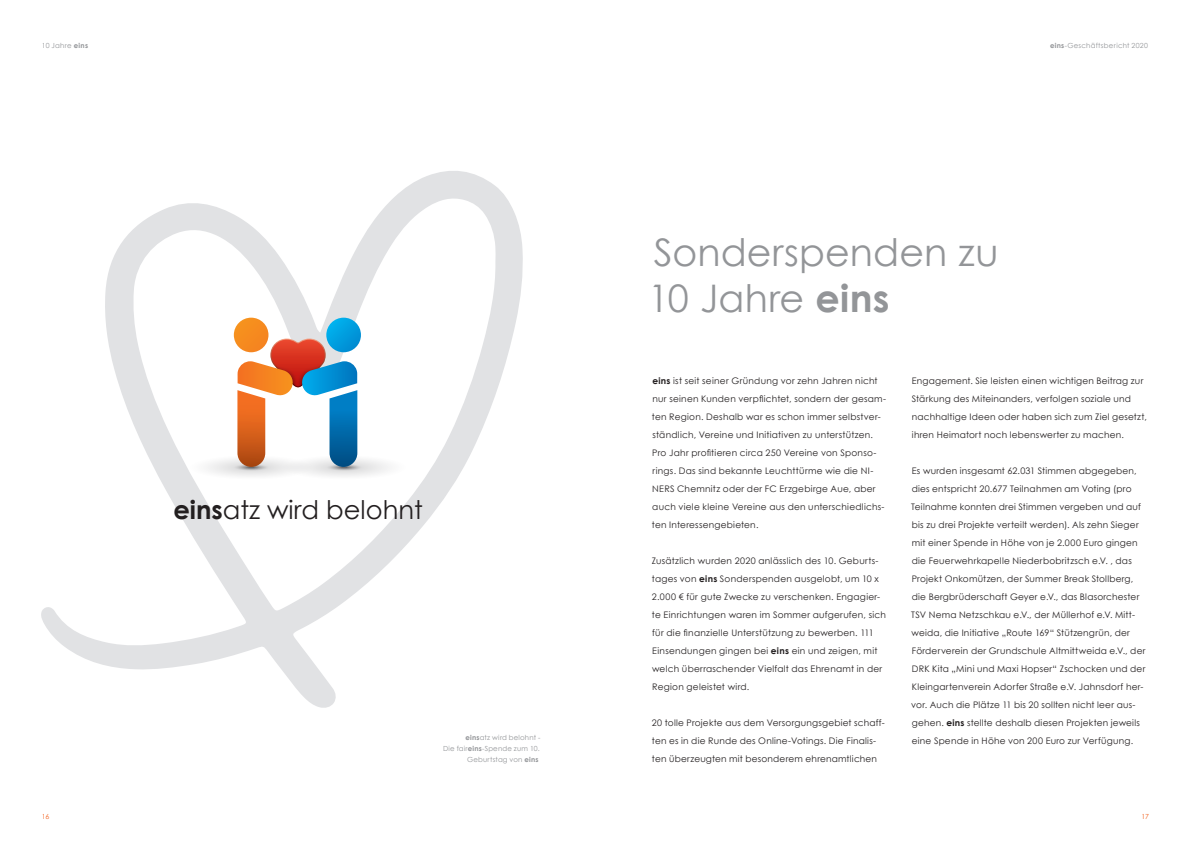
<style>
.page{position:relative;width:1191px;height:842px;background:#fff}
.page>*{position:absolute;margin:0;border:0;box-sizing:border-box;transform-origin:0 0}
.t1{font:38px/46px "Century Gothic";letter-spacing:.005em;color:#939598}
.t2{font:25.8px "Century Gothic";color:#231f20}
.t3{font:9px/18px "Century Gothic";letter-spacing:.025em;color:#231f20}
.t4{font:7px/11px "Century Gothic";letter-spacing:.03em;color:#939598;text-align:right}
.t5{font:7px "Century Gothic";color:#f36421}
.s1{font-weight:700}
</style>
<div class="page">
<svg style="left:41px;top:171px;width:482px;height:537px"></svg>
<svg style="left:114px;top:285px;width:371px;height:247px"></svg>
<p class="t4" style="left:42px;top:40px;width:48px">10 Jahre <span class="s1">eins</span></p>
<h2 class="t2" style="left:173px;top:492px;width:251px"><span class="s1">eins</span>atz wird belohnt</h2>
<p class="t4" style="left:443px;top:732px;width:99px"><span class="s1">eins</span>atz wird belohnt -<br>Die fair<span class="s1">eins</span>-Spende zum 10.<br>Geburtstag von <span class="s1">eins</span></p>
<p class="t4" style="left:1050px;top:40px;width:99px"><span class="s1">eins</span>-Geschäftsbericht 2020</p>
<h1 class="t1" style="left:648px;top:229px;width:352px">Sonderspenden zu<br>10 Jahre <span class="s1">eins</span></h1>
<p class="t3" style="left:652px;top:372px;width:235px"><span class="s1">eins</span> ist seit seiner Gründung vor zehn Jahren nicht nur seinen Kunden verpflichtet, sondern der gesam&shy;ten Region. Deshalb war es schon immer selbstver&shy;ständlich, Vereine und Initiativen zu unterstützen.<br>Pro Jahr profitieren circa 250 Vereine von Sponso&shy;rings. Das sind bekannte Leuchttürme wie die NI-NERS Chemnitz oder der FC Erzgebirge Aue, aber auch viele kleine Vereine aus den unterschiedlichs&shy;ten Interessengebieten.</p>
<p class="t3" style="left:652px;top:552px;width:236px">Zusätzlich wurden 2020 anlässlich des 10. Geburts&shy;tages von <span class="s1">eins</span> Sonderspenden ausgelobt, um 10 x 2.000 € für gute Zwecke zu verschenken. Engagier&shy;te Einrichtungen waren im Sommer aufgerufen, sich für die finanzielle Unterstützung zu bewerben. 111<br>Einsendungen gingen bei <span class="s1">eins</span> ein und zeigen, mit welch überraschender Vielfalt das Ehrenamt in der Region geleistet wird.</p>
<p class="t3" style="left:652px;top:714px;width:234px">20 tolle Projekte aus dem Versorgungsgebiet schaff&shy;ten es in die Runde des Online-Votings. Die Finalis&shy;ten überzeugten mit besonderem ehrenamtlichen</p>
<p class="t3" style="left:911px;top:372px;width:236px">Engagement. Sie leisten einen wichtigen Beitrag zur Stärkung des Miteinanders, verfolgen soziale und nachhaltige Ideen oder haben sich zum Ziel gesetzt, ihren Heimatort noch lebenswerter zu machen.</p>
<p class="t3" style="left:911px;top:462px;width:236px">Es wurden insgesamt 62.031 Stimmen abgegeben, dies entspricht 20.677 Teilnahmen am Voting (pro Teilnahme konnten drei Stimmen vergeben und auf bis zu drei Projekte verteilt werden). Als zehn Sieger mit einer Spende in Höhe von je 2.000 Euro gingen die Feuerwehrkapelle Niederbobritzsch e.V. , das Projekt Onkomützen, der Summer Break Stollberg, die Bergbrüderschaft Geyer e.V., das Blasorchester TSV Nema Netzschkau e.V., der Müllerhof e.V. Mitt&shy;weida, die Initiative „Route 169“ Stützengrün, der Förderverein der Grundschule Altmittweida e.V., der DRK Kita „Mini und Maxi Hopser“ Zschocken und der Kleingartenverein Adorfer Straße e.V. Jahnsdorf her&shy;vor. Auch die Plätze 11 bis 20 sollten nicht leer aus&shy;gehen. <span class="s1">eins</span> stellte deshalb diesen Projekten jeweils eine Spende in Höhe von 200 Euro zur Verfügung.</p>
<p class="t5" style="left:42px;top:812px;width:9px">16</p>
<p class="t5" style="left:1141px;top:812px;width:9px">17</p>
</div>
